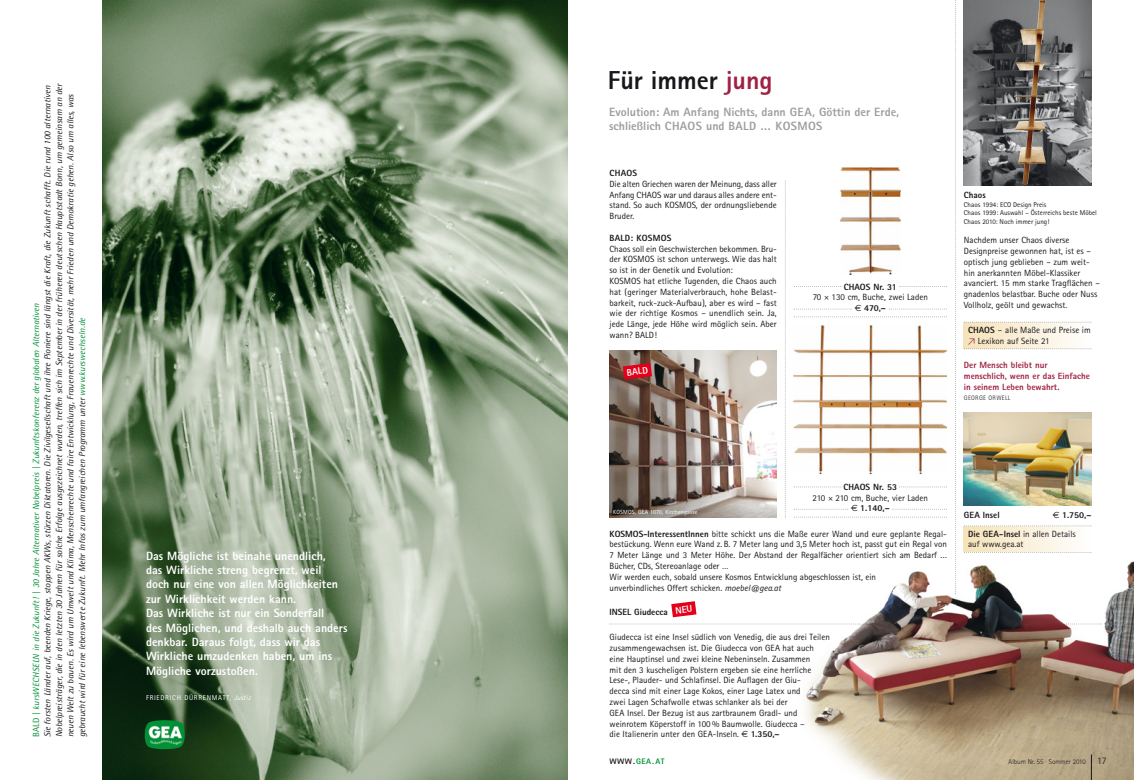
<style>
.page{position:relative;width:1134px;height:780px;background:#fff}
.page>*{position:absolute;margin:0;border:0;box-sizing:border-box;transform-origin:0 0}
.t1{font:800 26px "Rotis Sans Serif";color:#1a171c}
.t2{font:800 12px/14.4px "Rotis Sans Serif";color:#fff}
.t3{font:800 12px/14.4px "Rotis Sans Serif";color:#9c9d9f}
.t4{font:800 9.5px "Rotis Sans Serif";color:#fff}
.t5{font:9px/10.8px "Rotis Sans Serif";color:#1a171c}
.t6{font:800 9px/10.8px "Rotis Sans Serif";color:#a12144}
.t7{font:800 9px/19.1px "Rotis Sans Serif";color:#1a171c}
.t8{font:800 9px "Rotis Sans Serif";letter-spacing:.03em;color:#1a171c}
.t9{font:italic 8.9px/11.5px "Rotis Semi Sans";color:#1a171c}
.t10{font:800 8px "Rotis Sans Serif";letter-spacing:.055em;color:#009036}
.t11{font:7px/8.4px "Rotis Sans Serif";color:#1a171c}
.t12{font:7px "Rotis Sans Serif";letter-spacing:.1em;color:#fff}
.t13{font:300 7px "Rotis Sans Serif";color:#1a171c}
.t14{font:300 6.5px "Rotis Sans Serif";letter-spacing:.05em;color:#1a171c}
.t15{font:6px "Rotis Sans Serif";letter-spacing:.025em;color:#fff}
.s1{font-style:normal;color:#009036}
.s2{color:#009036}
.s3{font-style:italic}
.s4{color:#a12144}
.s5{font-weight:800}
.s6{font-family:"The Sans Semi Light Expert"}
.s7{font-family:"Euro Sans"}
.s8{font-family:"The Sans Semi Light Expert";font-style:italic;color:#a12144}
.s9{font-family:"Euro Sans";font-weight:400}
.s10{font-weight:400}
.s11{color:#1a171c}
.s12{font-size:10px}
</style>
<div class="page">
<img style="left:787px;top:525px;width:347px;height:255px">
<svg style="left:1091px;top:754px;width:1px;height:26px"></svg>
<img style="left:102px;top:0;width:465px;height:780px">
<img style="left:145px;top:720px;width:35px;height:14px">
<img style="left:964px;top:0;width:127px;height:186px">
<img style="left:998px;top:0;width:48px;height:186px">
<img style="left:964px;top:412px;width:127px;height:94px">
<img style="left:964px;top:526px;width:127px;height:25px">
<svg style="left:964px;top:525px;width:127px;height:1px"></svg>
<svg style="left:964px;top:552px;width:127px;height:1px"></svg>
<svg style="left:964px;top:321px;width:127px;height:1px"></svg>
<svg style="left:964px;top:348px;width:127px;height:1px"></svg>
<svg style="left:609px;top:623px;width:251px;height:1px"></svg>
<svg style="left:1066px;top:623px;width:35px;height:1px"></svg>
<svg style="left:955px;top:0;width:1px;height:594px"></svg>
<svg style="left:785px;top:180px;width:1px;height:337px"></svg>
<img style="left:609px;top:350px;width:168px;height:167px">
<img style="left:794px;top:326px;width:153px;height:149px">
<img style="left:840px;top:168px;width:60px;height:106px">
<svg style="left:794px;top:308px;width:57px;height:1px"></svg>
<svg style="left:794px;top:316px;width:153px;height:1px"></svg>
<svg style="left:794px;top:286px;width:47px;height:1px"></svg>
<svg style="left:899px;top:286px;width:48px;height:1px"></svg>
<svg style="left:794px;top:486px;width:47px;height:1px"></svg>
<svg style="left:899px;top:486px;width:48px;height:1px"></svg>
<svg style="left:914px;top:508px;width:33px;height:1px"></svg>
<svg style="left:889px;top:308px;width:58px;height:1px"></svg>
<svg style="left:794px;top:516px;width:153px;height:1px"></svg>
<svg style="left:623px;top:363px;width:29px;height:16px"></svg>
<svg style="left:671px;top:601px;width:25px;height:16px"></svg>
<p class="t9" style="left:31px;top:737px;width:655px;rotate:-90deg"><span class="s1">BALD</span> <span class="s2">| kursWECHSELN in die Zukunft! | 30 Jahre Alternativer Nobelpreis | Zukunftskonferenz der globalen Alternativen<br></span>Sie forsten Länder auf, beenden Kriege, stoppen AKWs, stürzen Diktatoren. Die Zivilgesellschaft und ihre Pioniere sind längst die Kraft, die Zukunft schafft. Die rund 100 alternativen Nobelpreisträger, die in den letzten 30 Jahren für solche Erfolge ausgezeichnet wurden, treffen sich im September in der früheren deutschen Hauptstadt Bonn, um gemeinsam an der neuen Welt zu bauen. Es wird um Umwelt und Klima, Menschenrechte und faire Entwicklung, Frauenrechte und Diversität, mehr Frieden und Demokratie gehen. Also um alles, was gebraucht wird für eine lebenswerte Zukunft. Mehr Infos zum umfangreichen Programm unter <span class="s2">www.kurswechseln.de</span></p>
<p class="t2" style="left:146px;top:549px;width:203px">Das Mögliche ist beinahe unendlich,<br>das Wirkliche streng begrenzt, weil doch nur eine von allen Möglichkeiten zur Wirklichkeit werden kann.<br>Das Wirkliche ist nur ein Sonderfall<br>des Möglichen, und deshalb auch anders denkbar. Daraus folgt, dass wir das Wirkliche umzudenken haben, um ins Mögliche vorzustoßen.</p>
<p class="t12" style="left:146px;top:695px;width:106px">FRIEDRICH DÜRRENMATT, <span class="s3">Justiz</span></p>
<h1 class="t1" style="left:608px;top:71px;width:166px">Für immer <span class="s4">jung</span></h1>
<h2 class="t3" style="left:609px;top:106px;width:291px">Evolution: Am Anfang Nichts, dann GEA, Göttin der Erde, schließlich CHAOS und BALD ... KOSMOS</h2>
<p class="t7" style="left:609px;top:164px;width:29px">CHAOS</p>
<p class="t5" style="left:609px;top:179px;width:169px;text-align:justify">Die alten Griechen waren der Meinung, dass aller Anfang CHAOS war und daraus alles andere ent&shy;stand. So auch KOSMOS, der ordnungsliebende Bruder.</p>
<p class="t8" style="left:609px;top:234px;width:63px">BALD: KOSMOS</p>
<p class="t5" style="left:609px;top:244px;width:169px">Chaos soll ein Geschwisterchen bekommen. Bru - der KOSMOS ist schon unterwegs. Wie das halt so ist in der Genetik und Evolution:<br>KOSMOS hat etliche Tugenden, die Chaos auch hat (geringer Materialverbrauch, hohe Belast - barkeit, ruck-zuck-Aufbau), aber es wird – fast wie der richtige Kosmos – unendlich sein. Ja, jede Länge, jede Höhe wird möglich sein. Aber wann? BALD!</p>
<p class="t4" style="left:626px;top:369px;width:23px;rotate:-7deg">BALD</p>
<p class="t5" style="left:813px;top:282px;width:117px;text-align:center"><span class="s5">CHAOS Nr. 31<br></span>70 <span class="s6">*</span> 130 cm, Buche, zwei Laden <span class="s7">€</span> <span class="s5">470,–</span></p>
<p class="t7" style="left:964px;top:186px;width:23px">Chaos</p>
<p class="t11" style="left:964px;top:201px;width:134px">Chaos 1994: ECO Design Preis<br>Chaos 1999: Auswahl – Österreichs beste Möbel<br>Chaos 2010: Noch immer jung!</p>
<p class="t5" style="left:964px;top:235px;width:137px">Nachdem unser Chaos diverse<br>De sign preise gewonnen hat, ist es – optisch jung geblieben – zum weit&shy;hin anerkannten Möbel-Klassiker<br>avan ciert. 15 mm starke Tragflächen – gnadenlos belastbar. Buche oder Nuss Vollholz, geölt und gewachst.</p>
<p class="t5" style="left:968px;top:325px;width:124px;line-height:11.3px"><span class="s5">CHAOS</span> – alle Maße und Preise im<br><span class="s8">Y</span> Lexikon auf Seite 21</p>
<p class="t6" style="left:964px;top:361px;width:128px">Der Mensch bleibt nur<br>mensch lich, wenn er das Einfache in seinem Leben bewahrt.</p>
<p class="t14" style="left:964px;top:395px;width:48px">GEORGE ORWELL</p>
<p class="t15" style="left:613px;top:509px;width:86px">KOSMOS, GEA 1070, Kirchengasse</p>
<p class="t5" style="left:813px;top:482px;width:117px;text-align:center"><span class="s5">CHAOS Nr. 53<br></span>210 <span class="s6">*</span> 210 cm, Buche, vier Laden <span class="s7">€</span> <span class="s5">1.140,–</span></p>
<p class="t5" style="left:609px;top:529px;width:339px"><span class="s5">KOSMOS-InteressentInnen</span> bitte schickt uns die Maße eurer Wand und eure geplante Regal - bestückung. Wenn eure Wand z. B. 7 Meter lang und 3,5 Meter hoch ist, passt gut ein Regal von 7 Meter Länge und 3 Meter Höhe. Der Abstand der Regalfächer orientiert sich am Bedarf ...<br>Bücher, CDs, Stereoanlage oder …<br>Wir werden euch, sobald unsere Kosmos Entwicklung abgeschlossen ist, ein<br>unverbindliches Offert schicken. <span class="s3">moebel@gea.at</span></p>
<p class="t7" style="left:609px;top:603px;width:60px">INSEL Giudecca</p>
<p class="t5" style="left:609px;top:632px;width:222px">Giudecca ist eine Insel südlich von Venedig, die aus drei Teilen zusammengewachsen ist. Die Giudecca von GEA hat auch eine Hauptinsel und zwei kleine Neben inseln. Zusammen<br>mit den 3 kuscheligen Polstern ergeben sie eine herrliche Lese-, Plauder- und Schlafinsel. Die Auflagen der Giu -<br>decca sind mit einer Lage Kokos, einer Lage Latex und<br>zwei Lagen Schaf wolle etwas schlanker als bei der<br>GEA Insel. Der Bezug ist aus zartbraunem Gradl- und weinrotem Köperstoff in 100 % Baumwolle. Giudecca –<br>die Italienerin unter den GEA-Inseln. <span class="s7">€</span> <span class="s5">1.350,–</span></p>
<p class="t7" style="left:964px;top:506px;width:37px">GEA Insel</p>
<p class="t7" style="left:968px;top:506px;width:125px;text-indent:85px"><span class="s9">€</span> 1.750,–<br>Die GEA-Insel <span class="s10">in allen Details</span></p>
<p class="t5" style="left:968px;top:540px;width:57px">auf www.gea.at</p>
<p class="t10" style="left:609px;top:758px;width:56px"><span class="s11">WWW.</span>GEA.AT</p>
<p class="t13" style="left:1008px;top:759px;width:100px">Album Nr. 55 · Sommer 2010 <span class="s12">17</span></p>
</div>
